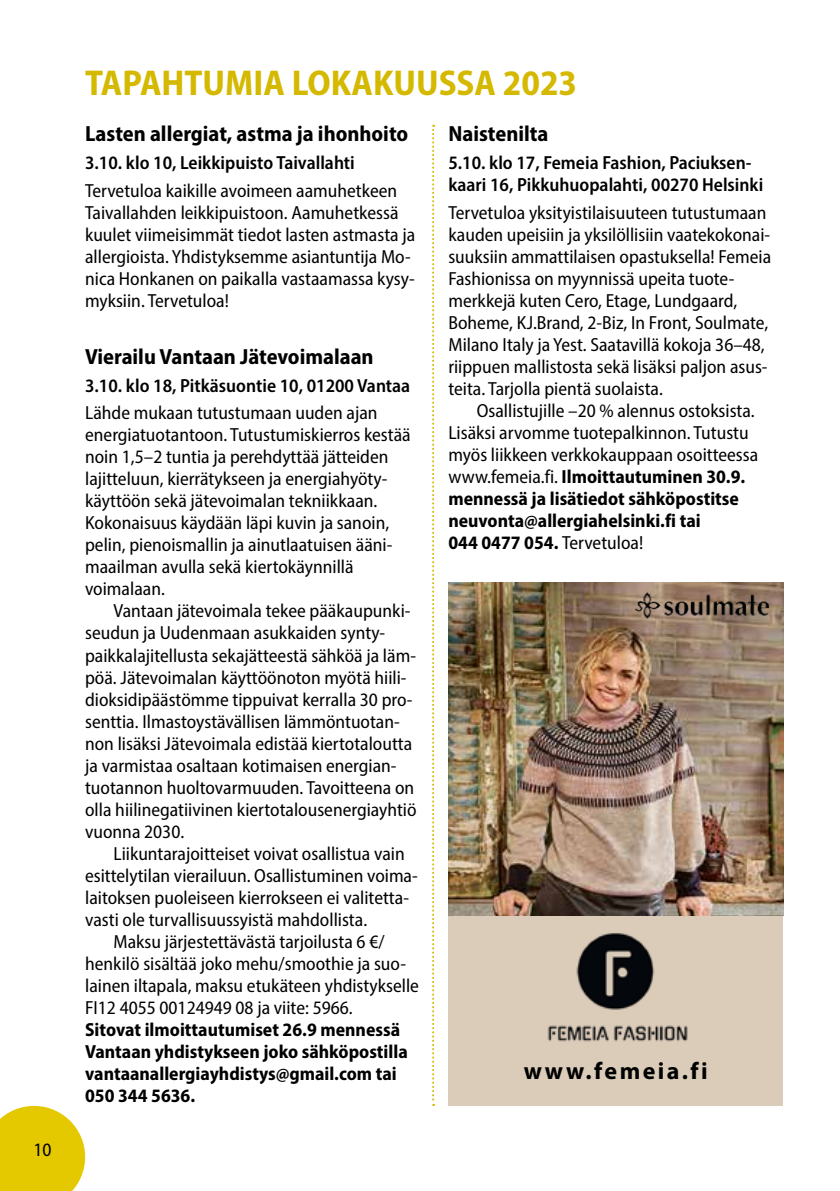
<style>
.page{position:relative;width:840px;height:1191px;background:#fff}
.page>*{position:absolute;margin:0;border:0;box-sizing:border-box;transform-origin:0 0}
.t1{font:700 semi-condensed 36px "Myriad Pro";color:#d4b900}
.t2{font:700 24px "Myriad Pro";letter-spacing:.1em;color:#000}
.t3{font:700 semi-condensed 22px "Myriad Pro";color:#000}
.t4{font:semi-condensed 19px/22px "Myriad Pro";color:#000}
.t5{font:600 semi-condensed 19px/22px "Myriad Pro";color:#000}
.t6{font:700 semi-condensed 19px/22px "Myriad Pro";color:#000}
.s1{font-weight:700}
</style>
<div class="page">
<svg style="left:0;top:1106px;width:85px;height:85px;background:#e7ce1d"></svg>
<div style="left:448px;top:583px;width:334px;height:523px;background:#dbccba"></div>
<img style="left:525px;top:915px;width:180px;height:127px">
<img style="left:448px;top:583px;width:334px;height:332px">
<img style="left:628px;top:583px;width:145px;height:46px">
<svg style="left:432px;top:125px;width:2px;height:981px"></svg>
<p class="t4" style="left:33px;top:1138px;width:20px">10</p>
<h1 class="t1" style="left:85px;top:60px;width:493px">TAPAHTUMIA LOKAKUUSSA 2023</h1>
<p class="t3" style="left:85px;top:120px;width:324px">Lasten allergiat, astma ja ihonhoito</p>
<p class="t5" style="left:85px;top:151px;width:271px">3.10. klo 10, Leikkipuisto Taivallahti</p>
<p class="t4" style="left:85px;top:179px;width:331px">Tervetuloa kaikille avoimeen aamuhetkeen Taivallahden leikkipuistoon. Aamuhetkessä kuulet viimeisimmät tiedot lasten astmasta ja allergioista. Yhdistyksemme asiantuntija Mo&shy;nica Honkanen on paikalla vastaamassa kysy&shy;myksiin. Tervetuloa!</p>
<p class="t3" style="left:85px;top:342px;width:290px">Vierailu Vantaan Jätevoimalaan</p>
<p class="t5" style="left:85px;top:374px;width:326px">3.10. klo 18, Pitkäsuontie 10, 01200 Vantaa</p>
<p class="t4" style="left:85px;top:402px;width:327px">Lähde mukaan tutustumaan uuden ajan energiatuotantoon. Tutustumiskierros kestää noin 1,5–2 tuntia ja perehdyttää jätteiden lajitteluun, kierrätykseen ja energiahyöty&shy;käyttöön sekä jätevoimalan tekniikkaan.<br>Kokonaisuus käydään läpi kuvin ja sanoin, pelin, pienoismallin ja ainutlaatuisen ääni&shy;maailman avulla sekä kiertokäynnillä voimalaan.</p>
<p class="t4" style="left:85px;top:600px;width:333px;text-indent:28px">Vantaan jätevoimala tekee pääkaupunki&shy;seudun ja Uudenmaan asukkaiden synty&shy;paikkalajitellusta sekajätteestä sähköä ja läm&shy;pöä. Jätevoimalan käyttöönoton myötä hiili&shy;dioksidipäästömme tippuivat kerralla 30 pro&shy;senttia. Ilmastoystävällisen lämmöntuotan&shy;non lisäksi Jätevoimala edistää kiertotaloutta ja varmistaa osaltaan kotimaisen energian&shy;tuotannon huoltovarmuuden. Tavoitteena on olla hiilinegatiivinen kiertotalousenergiayhtiö vuonna 2030.</p>
<p class="t4" style="left:113px;top:842px;width:292px">Liikuntarajoitteiset voivat osallistua vain</p>
<p class="t4" style="left:85px;top:864px;width:334px">esittelytilan vierailuun. Osallistuminen voima-</p>
<p class="t4" style="left:85px;top:886px;width:325px">laitoksen puoleiseen kierrokseen ei valitetta-</p>
<p class="t4" style="left:85px;top:908px;width:283px">vasti ole turvallisuussyistä mahdollista.</p>
<p class="t4" style="left:113px;top:930px;width:272px">Maksu järjestettävästä tarjoilusta 6 €/</p>
<p class="t4" style="left:85px;top:952px;width:322px">henkilö sisältää joko mehu/smoothie ja suo-</p>
<p class="t4" style="left:85px;top:974px;width:335px">lainen iltapala, maksu etukäteen yhdistykselle</p>
<p class="t4" style="left:85px;top:996px;width:269px">FI12 4055 00124949 08 ja viite: 5966.</p>
<p class="t6" style="left:85px;top:1017px;width:324px">Sitovat ilmoittautumiset 26.9 mennessä Vantaan yhdistykseen joko sähköpostilla vantaanallergiayhdistys@gmail.com tai 050 344 5636.</p>
<p class="t3" style="left:448px;top:120px;width:101px">Naistenilta</p>
<p class="t5" style="left:448px;top:151px;width:316px">5.10. klo 17, Femeia Fashion, Paciuksen&shy;kaari 16, Pikkuhuopalahti, 00270 Helsinki</p>
<p class="t4" style="left:448px;top:201px;width:324px">Tervetuloa yksityistilaisuuteen tutustumaan kauden upeisiin ja yksilöllisiin vaatekokonai&shy;suuksiin ammattilaisen opastuksella! Femeia Fashionissa on myynnissä upeita tuote&shy;merkkejä kuten Cero, Etage, Lundgaard, Boheme, KJ.Brand, 2-Biz, In Front, Soulmate, Milano Italy ja Yest. Saatavillä kokoja 36–48, riippuen mallistosta sekä lisäksi paljon asus&shy;teita. Tarjolla pientä suolaista.</p>
<p class="t4" style="left:448px;top:399px;width:311px;text-indent:28px">Osallistujille –20 % alennus ostoksista.<br>Lisäksi arvomme tuotepalkinnon. Tutustu myös liikkeen verkkokauppaan osoitteessa www.femeia.fi. <span class="s1">Ilmoittautuminen 30.9. mennessä ja lisätiedot sähköpostitse neuvonta@allergiahelsinki.fi tai<br>044 0477 054.</span> Tervetuloa!</p>
<p class="t2" style="left:523px;top:1054px;width:185px">www.femeia.fi</p>
</div>
